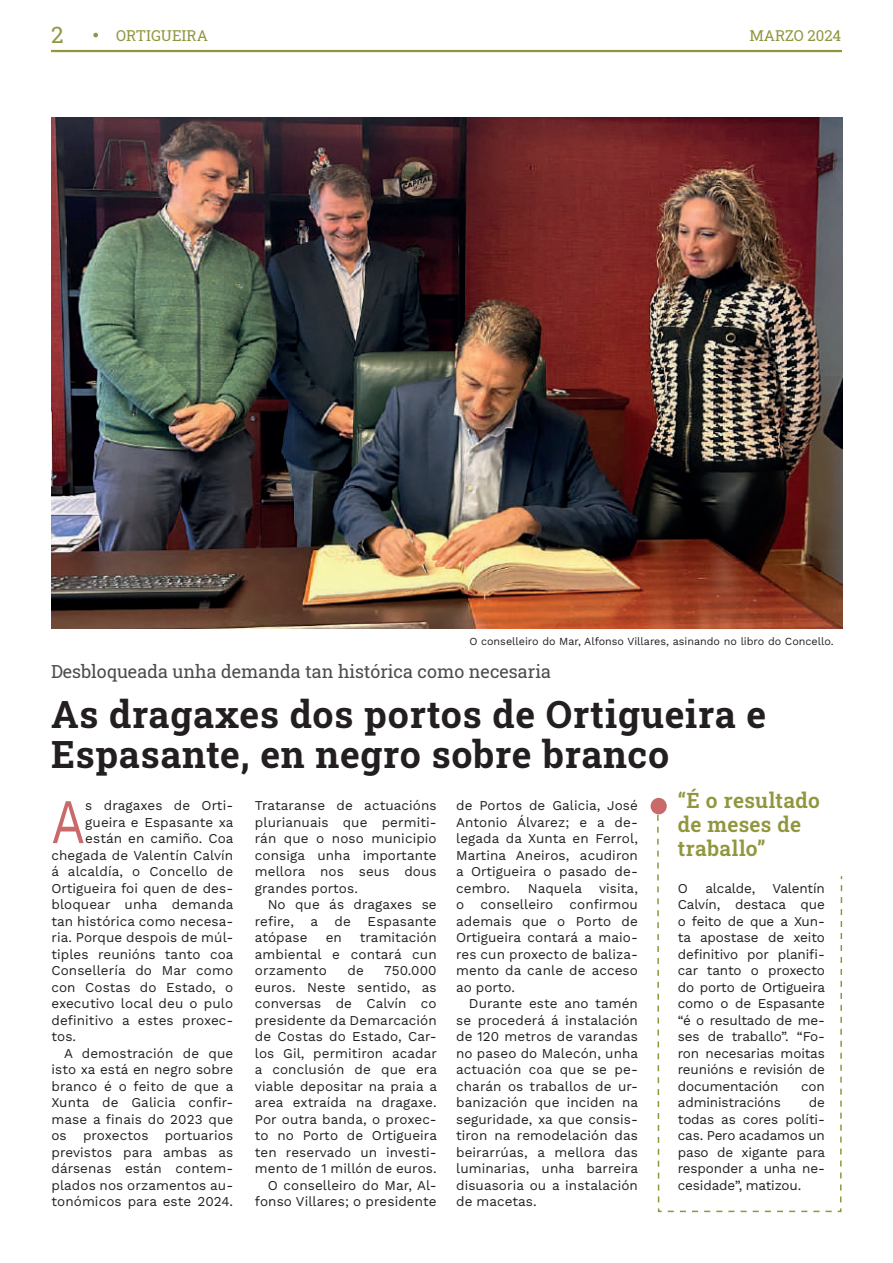
<style>
.page{position:relative;width:893px;height:1263px;background:#fff}
.page>*{position:absolute;margin:0;border:0;box-sizing:border-box;transform-origin:0 0}
.t1{font:63.45px "Work Sans";color:#ca696a;scale:.8 1}
.t2{font:700 37.5px/40.5px "Roboto Slab";letter-spacing:.02em;color:#231f20}
.t3{font:22.5px "Roboto Slab";color:#91963e}
.t4{font:600 21px/24px "Roboto Slab";letter-spacing:.015em;color:#91963e}
.t5{font:18px "Roboto Slab";color:#4b4c4d}
.t6{font:15px "Roboto Slab";color:#91963e}
.t7{font:13.5px/16.5px "Work Sans";letter-spacing:.005em;color:#231f20;text-align:justify}
.t8{font:10.8px "Work Sans";color:#231f20}
</style>
<div class="page">
<svg style="left:657px;top:813px;width:186px;height:400px"></svg>
<img style="left:51px;top:117px;width:791px;height:512px">
<div style="left:651px;top:798px;width:16px;height:16px;background:#ca696a;border-radius:50%"></div>
<hr style="left:51px;top:50px;width:791px;height:2px;background:#91963e">
<svg style="left:93px;top:33px;width:5px;height:4px"></svg>
<h3 class="t3" style="left:51px;top:19px;width:14px">2</h3>
<p class="t6" style="left:116px;top:25px;width:93px">ORTIGUEIRA</p>
<p class="t6" style="left:749px;top:25px;width:93px">MARZO 2024</p>
<p class="t8" style="left:469px;top:633px;width:366px">O conselleiro do Mar, Alfonso Villares, asinando no libro do Concello.</p>
<h3 class="t5" style="left:51px;top:659px;width:502px">Desbloqueada unha demanda tan histórica como necesaria</h3>
<h2 class="t2" style="left:51px;top:693px;width:717px">As dragaxes dos portos de Ortigueira e<br>Espasante, en negro sobre branco</h2>
<h1 class="t1" style="left:51px;top:773px;width:43px">A</h1>
<p class="t7" style="left:85px;top:797px;width:149px">s dragaxes de Orti-</p>
<p class="t7" style="left:85px;top:813px;width:150px">gueira e Espasante xa</p>
<p class="t7" style="left:85px;top:830px;width:150px">están en camiño. Coa</p>
<p class="t7" style="left:51px;top:846px;width:183px">chegada de Valentín Calvín</p>
<p class="t7" style="left:51px;top:863px;width:183px">á alcaldía, o Concello de</p>
<p class="t7" style="left:51px;top:879px;width:183px">Ortigueira foi quen de des-</p>
<p class="t7" style="left:51px;top:896px;width:184px">bloquear unha demanda</p>
<p class="t7" style="left:51px;top:912px;width:183px">tan histórica como necesa-</p>
<p class="t7" style="left:51px;top:929px;width:183px">ria. Porque despois de múl-</p>
<p class="t7" style="left:51px;top:945px;width:184px">tiples reunións tanto coa</p>
<p class="t7" style="left:51px;top:962px;width:183px">Consellería do Mar como</p>
<p class="t7" style="left:51px;top:978px;width:183px">con Costas do Estado, o</p>
<p class="t7" style="left:51px;top:995px;width:183px">executivo local deu o pulo</p>
<p class="t7" style="left:51px;top:1011px;width:183px">definitivo a estes proxec-</p>
<p class="t7" style="left:51px;top:1028px;width:26px">tos.</p>
<p class="t7" style="left:64px;top:1044px;width:171px">A demostración de que</p>
<p class="t7" style="left:51px;top:1061px;width:183px">isto xa está en negro sobre</p>
<p class="t7" style="left:51px;top:1077px;width:184px">branco é o feito de que a</p>
<p class="t7" style="left:51px;top:1094px;width:183px">Xunta de Galicia confir-</p>
<p class="t7" style="left:51px;top:1110px;width:183px">mase a finais do 2023 que</p>
<p class="t7" style="left:51px;top:1127px;width:183px">os proxectos portuarios</p>
<p class="t7" style="left:51px;top:1143px;width:183px">previstos para ambas as</p>
<p class="t7" style="left:51px;top:1160px;width:183px">dársenas están contem-</p>
<p class="t7" style="left:51px;top:1176px;width:183px">plados nos orzamentos au-</p>
<p class="t7" style="left:51px;top:1193px;width:183px">tonómicos para este 2024.</p>
<p class="t7" style="left:255px;top:797px;width:183px">Trataranse de actuacións plurianuais que permiti&shy;rán que o noso municipio consiga unha importante mellora nos seus dous grandes portos.</p>
<p class="t7" style="left:255px;top:896px;width:183px;text-indent:13px">No que ás dragaxes se refire, a de Espasante atópase</p>
<p class="t7" style="left:255px;top:929px;width:183px;text-indent:105px">tramitación ambiental e contará cun orzamento</p>
<p class="t7" style="left:326px;top:929px;width:18px">en</p>
<p class="t7" style="left:348px;top:962px;width:18px">de</p>
<p class="t7" style="left:255px;top:962px;width:184px;text-align:right">750.000<br>euros. Neste sentido, as conversas de Calvín co presidente da Demarcación de Costas do Estado, Car&shy;los Gil, permitiron acadar a conclusión de que era viable depositar na praia a area extraída na dragaxe.<br>Por outra banda, o proxec&shy;to no Porto de Ortigueira ten reservado un investi&shy;mento de 1 millón de euros.<br>O conselleiro do Mar, Al&shy;fonso Villares; o presidente</p>
<p class="t7" style="left:456px;top:797px;width:183px">de Portos de Galicia, José Antonio Álvarez; e a de&shy;legada da Xunta en Ferrol, Martina Aneiros, acudiron a Ortigueira o pasado de&shy;cembro.</p>
<p class="t7" style="left:528px;top:879px;width:56px">Naquela</p>
<p class="t7" style="left:456px;top:879px;width:183px;text-indent:143px">visita, o conselleiro confirmou ademais que o Porto de Ortigueira contará a maio&shy;res cun proxecto de baliza&shy;mento da canle de acceso ao porto.</p>
<p class="t7" style="left:456px;top:995px;width:184px;text-indent:13px">Durante este ano tamén se procederá á instalación de 120 metros de varandas no paseo do Malecón, unha actuación coa que se pe&shy;charán os traballos de ur&shy;banización que inciden na seguridade, xa que consis&shy;tiron na remodelación das beirarrúas, a mellora das luminarias, unha barreira disuasoria ou a instalación de macetas.</p>
<h3 class="t4" style="left:678px;top:788px;width:143px">“É o resultado de meses de traballo”</h3>
<p class="t7" style="left:678px;top:879px;width:12px">O</p>
<p class="t7" style="left:705px;top:879px;width:52px">alcalde,</p>
<p class="t7" style="left:678px;top:879px;width:149px;text-indent:95px">Valentín Calvín, destaca que o feito de que a Xun&shy;ta apostase de xeito definitivo por planifi&shy;car tanto o proxecto do porto de Ortigueira como o de Espasante “é o resultado de me&shy;ses de traballo”. “Fo&shy;ron necesarias moitas reunións e revisión de documentación</p>
<p class="t7" style="left:801px;top:1077px;width:25px">con</p>
<p class="t7" style="left:678px;top:1094px;width:105px">administracións</p>
<p class="t7" style="left:678px;top:1094px;width:149px;text-indent:131px">de todas as cores políti&shy;cas. Pero acadamos un paso de xigante para responder a unha ne&shy;cesidade”, matizou.</p>
</div>
